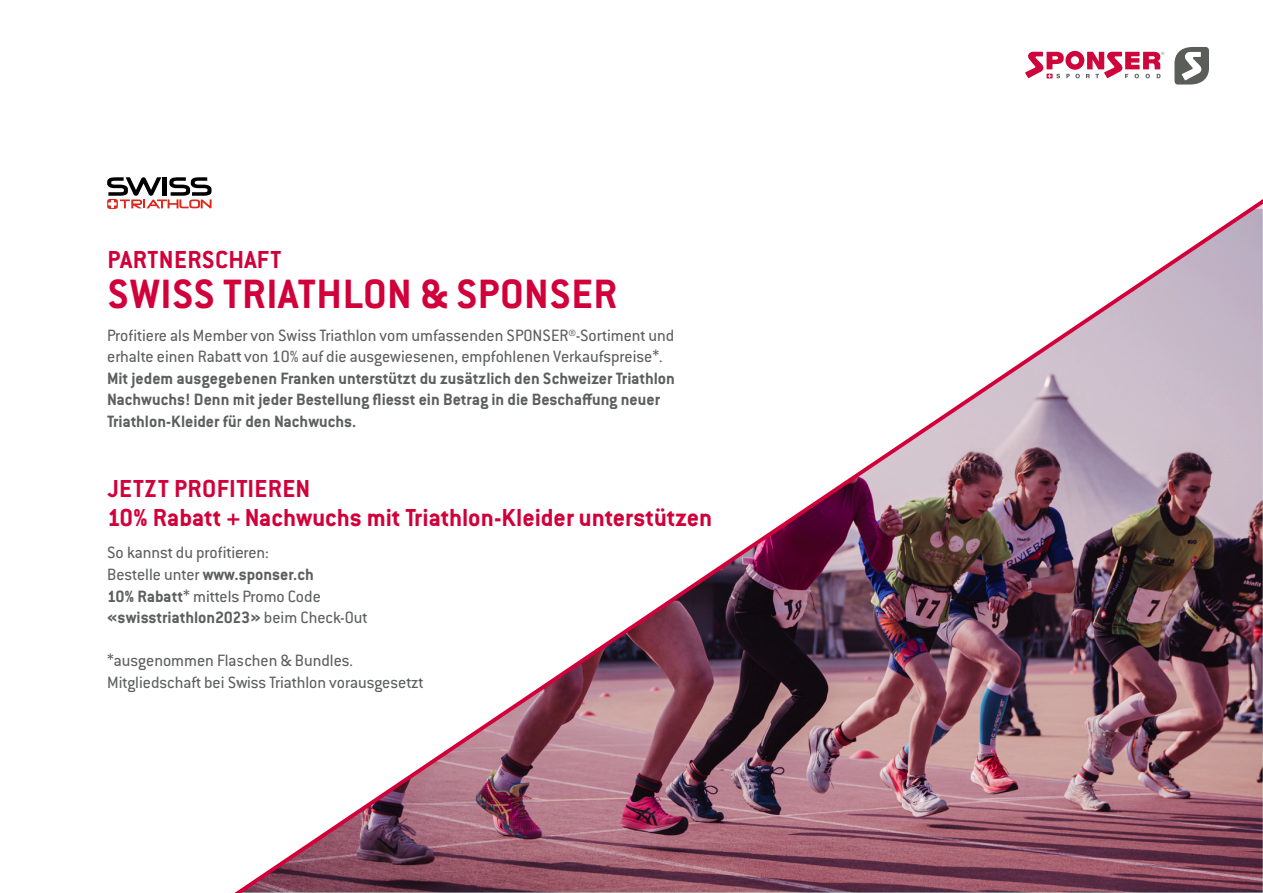
<style>
.page{position:relative;width:1263px;height:893px;background:#fff}
.page>*{position:absolute;margin:0;border:0;box-sizing:border-box;transform-origin:0 0}
.t1{font:700 45px "Conduit ITC";letter-spacing:.015em;color:#d1003a}
.t2{font:700 27px/28.5px "Conduit ITC";color:#d1003a}
.t3{font:18px/21.6px "Conduit ITC";color:#5d5f5e}
.t4{font:700 18px/21.6px "Conduit ITC";color:#5d5f5e}
.s1{font-weight:700}
</style>
<div class="page">
<svg style="left:1174px;top:47px;width:35px;height:38px"></svg>
<svg style="left:1025px;top:51px;width:139px;height:27px"></svg>
<svg style="left:107px;top:177px;width:105px;height:32px"></svg>
<img style="left:234px;top:199px;width:1029px;height:694px">
<h2 class="t2" style="left:107px;top:244px;width:175px">PARTNERSCHAFT</h2>
<h1 class="t1" style="left:107px;top:267px;width:511px">SWISS TRIATHLON &amp; SPONSER</h1>
<p class="t3" style="left:107px;top:324px;width:569px">Profitiere als Member von Swiss Triathlon vom umfassenden SPONSER®-Sortiment und erhalte einen Rabatt von 10% auf die ausgewiesenen, empfohlenen Verkaufspreise*.</p>
<p class="t4" style="left:107px;top:367px;width:569px">Mit jedem ausgegebenen Franken unterstützt du zusätzlich den Schweizer Triathlon<br>Nachwuchs! Denn mit jeder Bestellung fliesst ein Betrag in die Beschaffung neuer<br>Triathlon-Kleider für den Nachwuchs.</p>
<h2 class="t2" style="left:107px;top:474px;width:607px">JETZT PROFITIEREN<br>10% Rabatt + Nachwuchs mit Triathlon-Kleider unterstützen</h2>
<p class="t3" style="left:107px;top:541px;width:262px">So kannst du profitieren:<br>Bestelle unter <span class="s1">www.sponser.ch<br>10% Rabatt</span>* mittels Promo Code <span class="s1">«swisstriathlon2023»</span> beim Check-Out</p>
<p class="t3" style="left:107px;top:649px;width:318px">*ausgenommen Flaschen &amp; Bundles.<br>Mitgliedschaft bei Swiss Triathlon vorausgesetzt</p>
</div>
